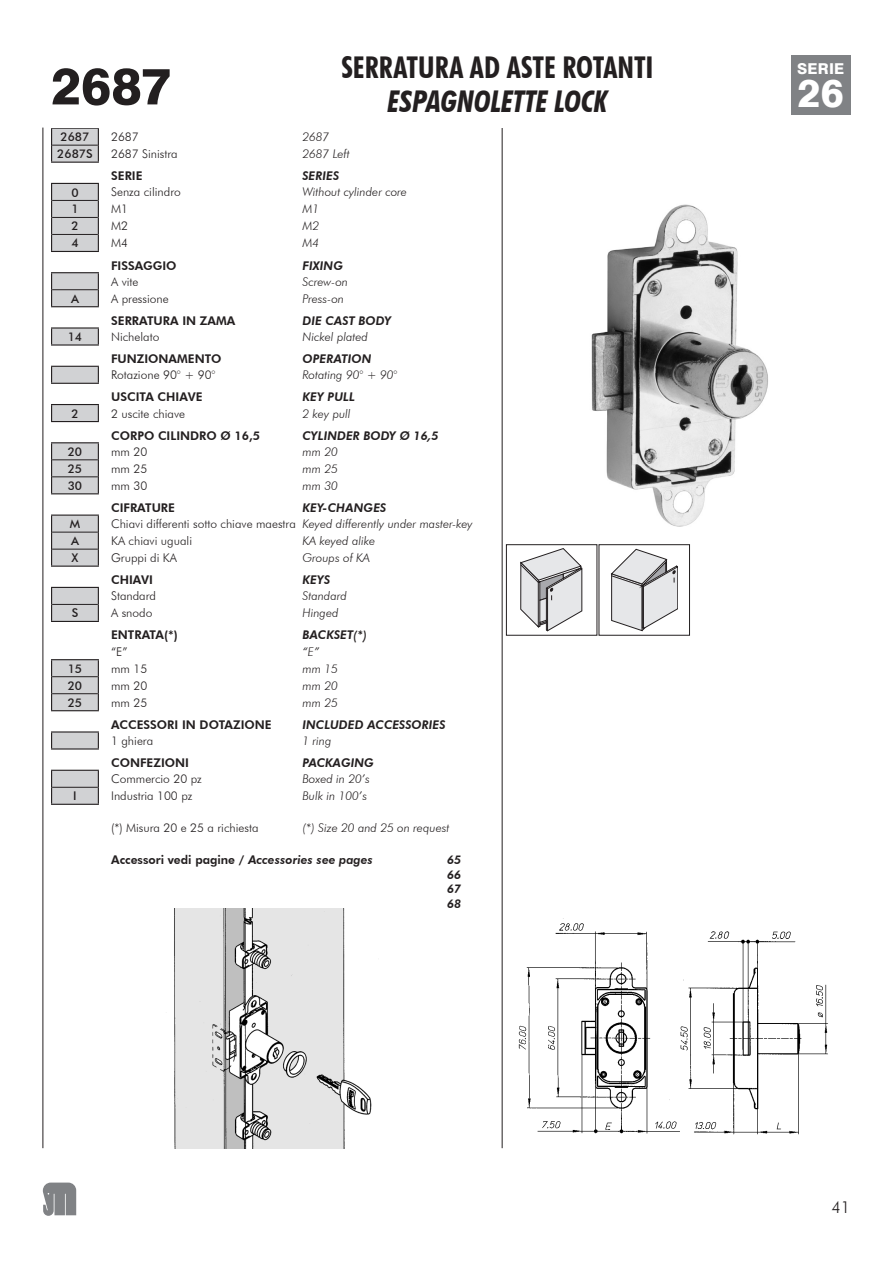
<style>
.page{position:relative;width:893px;height:1263px;background:#fff}
.page>*{position:absolute;margin:0;border:0;box-sizing:border-box;transform-origin:0 0}
.t1{font:800 51px "Swiss 721 BT";color:#231f20}
.t2{font:800 39px "Swiss 721 BT";color:#fff}
.t3{font:700 condensed 30px "Futura BT";color:#231f20}
.t4{font:italic 700 condensed 30px "Futura BT";letter-spacing:-.005em;color:#231f20}
.t5{font:300 16.5px "Futura BT";color:#231f20}
.t6{font:800 15px "Swiss 721 BT";letter-spacing:.01em;color:#fff}
.t7{font:300 12px "Futura BT";color:#231f20}
.t8{font:italic 300 12px "Futura BT";color:#231f20}
.t9{font:800 12px "Futura BT";color:#231f20}
.t10{font:italic 800 12px/14.4px "Futura BT";color:#231f20;text-align:justify}
.t11{font:500 12px "Futura BT";color:#231f20}
.s1{font-style:italic}
</style>
<div class="page">
<hr style="left:43px;top:128px;width:1px;height:1020px;background:#231f20">
<hr style="left:502px;top:128px;width:1px;height:1020px;background:#231f20">
<svg style="left:43px;top:1182px;width:33px;height:34px"></svg>
<img style="left:591px;top:204px;width:177px;height:343px">
<img style="left:518px;top:918px;width:310px;height:217px">
<img style="left:174px;top:908px;width:198px;height:240px">
<svg style="left:521px;top:548px;width:61px;height:83px"></svg>
<div style="left:506px;top:544px;width:91px;height:92px;border:1px solid #231f20"></div>
<svg style="left:611px;top:549px;width:67px;height:82px"></svg>
<div style="left:599px;top:544px;width:91px;height:92px;border:1px solid #231f20"></div>
<div style="left:791px;top:55px;width:59px;height:60px;background:#808285"></div>
<svg style="left:51px;top:128px;width:48px;height:676px"></svg>
<hr style="left:51px;top:804px;width:48px;height:1px;background:#231f20">
<hr style="left:52px;top:460px;width:46px;height:1px;background:#231f20">
<hr style="left:52px;top:477px;width:46px;height:1px;background:#231f20">
<hr style="left:52px;top:200px;width:46px;height:1px;background:#231f20">
<hr style="left:52px;top:145px;width:46px;height:1px;background:#231f20">
<h1 class="t1" style="left:51px;top:55px;width:122px">2687</h1>
<h3 class="t3" style="left:341px;top:49px;width:314px">SERRATURA AD ASTE ROTANTI</h3>
<h3 class="t4" style="left:388px;top:83px;width:221px">ESPAGNOLETTE LOCK</h3>
<p class="t11" style="left:60px;top:130px;width:30px">2687</p>
<p class="t7" style="left:111px;top:130px;width:29px">2687</p>
<p class="t8" style="left:302px;top:130px;width:28px">2687</p>
<p class="t11" style="left:57px;top:146px;width:37px">2687S</p>
<p class="t7" style="left:111px;top:147px;width:68px">2687 Sinistra</p>
<p class="t8" style="left:302px;top:147px;width:49px">2687 Left</p>
<p class="t9" style="left:111px;top:169px;width:33px">SERIE</p>
<p class="t10" style="left:302px;top:169px;width:38px">SERIES</p>
<p class="t11" style="left:71px;top:185px;width:9px">0</p>
<p class="t7" style="left:111px;top:185px;width:71px">Senza cilindro</p>
<p class="t8" style="left:302px;top:185px;width:106px">Without cylinder core</p>
<p class="t11" style="left:71px;top:202px;width:9px">1</p>
<p class="t7" style="left:111px;top:202px;width:18px">M1</p>
<p class="t8" style="left:302px;top:202px;width:18px">M1</p>
<p class="t11" style="left:71px;top:219px;width:9px">2</p>
<p class="t7" style="left:111px;top:219px;width:18px">M2</p>
<p class="t8" style="left:302px;top:219px;width:18px">M2</p>
<p class="t11" style="left:71px;top:236px;width:9px">4</p>
<p class="t7" style="left:111px;top:236px;width:18px">M4</p>
<p class="t8" style="left:302px;top:236px;width:18px">M4</p>
<p class="t9" style="left:111px;top:258px;width:67px">FISSAGGIO</p>
<p class="t10" style="left:302px;top:258px;width:42px">FIXING</p>
<p class="t7" style="left:111px;top:274px;width:29px">A vite</p>
<p class="t8" style="left:302px;top:274px;width:47px">Screw-on</p>
<p class="t11" style="left:71px;top:291px;width:9px">A</p>
<p class="t7" style="left:111px;top:291px;width:59px">A pressione</p>
<p class="t8" style="left:302px;top:291px;width:43px">Press-on</p>
<p class="t9" style="left:111px;top:313px;width:126px">SERRATURA IN ZAMA</p>
<p class="t10" style="left:302px;top:313px;width:90px">DIE CAST BODY</p>
<p class="t11" style="left:68px;top:329px;width:16px">14</p>
<p class="t7" style="left:111px;top:329px;width:50px">Nichelato</p>
<p class="t8" style="left:302px;top:329px;width:67px">Nickel plated</p>
<p class="t9" style="left:111px;top:352px;width:112px">FUNZIONAMENTO</p>
<p class="t10" style="left:302px;top:352px;width:71px">OPERATION</p>
<p class="t7" style="left:111px;top:368px;width:106px">Rotazione 90° + 90°</p>
<p class="t8" style="left:302px;top:368px;width:97px">Rotating 90° + 90°</p>
<p class="t9" style="left:111px;top:390px;width:93px">USCITA CHIAVE</p>
<p class="t10" style="left:302px;top:390px;width:54px">KEY PULL</p>
<p class="t11" style="left:71px;top:406px;width:9px">2</p>
<p class="t7" style="left:111px;top:406px;width:75px">2 uscite chiave</p>
<p class="t8" style="left:302px;top:406px;width:50px">2 key pull</p>
<p class="t9" style="left:111px;top:428px;width:151px">CORPO CILINDRO Ø 16,5</p>
<p class="t10" style="left:302px;top:428px;width:138px">CYLINDER BODY Ø 16,5</p>
<p class="t11" style="left:68px;top:444px;width:16px">20</p>
<p class="t7" style="left:111px;top:444px;width:38px">mm 20</p>
<p class="t8" style="left:302px;top:444px;width:37px">mm 20</p>
<p class="t11" style="left:68px;top:461px;width:16px">25</p>
<p class="t7" style="left:111px;top:461px;width:38px">mm 25</p>
<p class="t8" style="left:302px;top:461px;width:37px">mm 25</p>
<p class="t11" style="left:68px;top:478px;width:16px">30</p>
<p class="t7" style="left:111px;top:478px;width:38px">mm 30</p>
<p class="t8" style="left:302px;top:478px;width:37px">mm 30</p>
<p class="t9" style="left:111px;top:500px;width:65px">CIFRATURE</p>
<p class="t10" style="left:302px;top:500px;width:85px">KEY-CHANGES</p>
<p class="t11" style="left:70px;top:517px;width:12px">M</p>
<p class="t7" style="left:111px;top:516px;width:363px">Chiavi differenti sotto chiave maestra <span class="s1">Keyed differently under master-key</span></p>
<p class="t11" style="left:71px;top:533px;width:9px">A</p>
<p class="t7" style="left:111px;top:533px;width:82px">KA chiavi uguali</p>
<p class="t8" style="left:302px;top:533px;width:74px">KA keyed alike</p>
<p class="t11" style="left:72px;top:550px;width:8px">X</p>
<p class="t7" style="left:111px;top:550px;width:67px">Gruppi di KA</p>
<p class="t8" style="left:302px;top:550px;width:69px">Groups of KA</p>
<p class="t9" style="left:111px;top:573px;width:43px">CHIAVI</p>
<p class="t10" style="left:302px;top:573px;width:29px">KEYS</p>
<p class="t7" style="left:111px;top:589px;width:46px">Standard</p>
<p class="t8" style="left:302px;top:589px;width:46px">Standard</p>
<p class="t11" style="left:72px;top:606px;width:8px">S</p>
<p class="t7" style="left:111px;top:606px;width:43px">A snodo</p>
<p class="t8" style="left:302px;top:606px;width:38px">Hinged</p>
<p class="t9" style="left:111px;top:628px;width:68px">ENTRATA(*)</p>
<p class="t10" style="left:302px;top:628px;width:66px">BACKSET(*)</p>
<p class="t7" style="left:111px;top:644px;width:18px">“E”</p>
<p class="t8" style="left:302px;top:644px;width:19px">“E”</p>
<p class="t11" style="left:68px;top:661px;width:16px">15</p>
<p class="t7" style="left:111px;top:661px;width:38px">mm 15</p>
<p class="t8" style="left:302px;top:661px;width:37px">mm 15</p>
<p class="t11" style="left:68px;top:678px;width:16px">20</p>
<p class="t7" style="left:111px;top:678px;width:38px">mm 20</p>
<p class="t8" style="left:302px;top:678px;width:37px">mm 20</p>
<p class="t11" style="left:68px;top:695px;width:16px">25</p>
<p class="t7" style="left:111px;top:695px;width:38px">mm 25</p>
<p class="t8" style="left:302px;top:695px;width:37px">mm 25</p>
<p class="t9" style="left:111px;top:717px;width:98px">ACCESSORI in dotazione</p>
<p class="t10" style="left:302px;top:717px;width:9px">included</p>
<p class="t10" style="left:367px;top:717px;width:80px">ACCESSORIES</p>
<p class="t7" style="left:111px;top:733px;width:44px">1 ghiera</p>
<p class="t8" style="left:302px;top:733px;width:31px">1 ring</p>
<p class="t9" style="left:111px;top:755px;width:79px">CONFEZIONI</p>
<p class="t10" style="left:302px;top:755px;width:73px">PACKAGING</p>
<p class="t7" style="left:111px;top:772px;width:92px">Commercio 20 pz</p>
<p class="t8" style="left:302px;top:772px;width:69px">Boxed in 20’s</p>
<p class="t11" style="left:73px;top:788px;width:5px">I</p>
<p class="t7" style="left:111px;top:789px;width:83px">Industria 100 pz</p>
<p class="t8" style="left:302px;top:789px;width:66px">Bulk in 100’s</p>
<p class="t7" style="left:111px;top:820px;width:149px">(*) Misura 20 e 25 a richiesta</p>
<p class="t8" style="left:302px;top:820px;width:148px">(*) Size 20 and 25 on request</p>
<p class="t9" style="left:111px;top:853px;width:263px">Accessori vedi pagine / <span class="s1">Accessories see pages</span></p>
<p class="t10" style="left:447px;top:853px;width:16px">65<br>66<br>67<br>68</p>
<p class="t6" style="left:797px;top:60px;width:48px">SERIE</p>
<h2 class="t2" style="left:798px;top:70px;width:48px">26</h2>
<h3 class="t5" style="left:831px;top:1197px;width:21px">41</h3>
</div>
